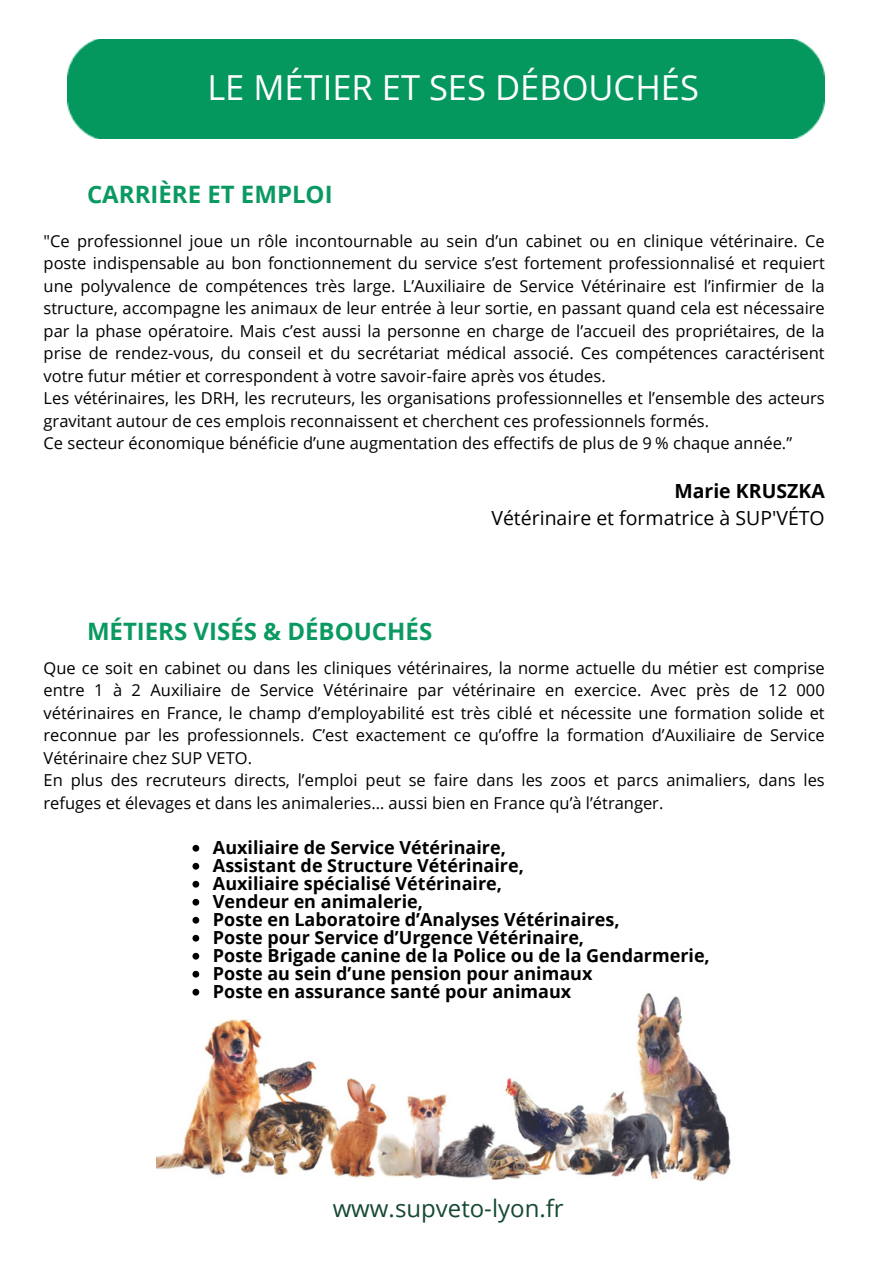
<style>
.page{position:relative;width:893px;height:1264px;background:#fff}
.page>*{position:absolute;margin:0;border:0;box-sizing:border-box;transform-origin:0 0}
.t1{font:34.5px "Open Sans";color:#fff}
.t2{font:700 24px "Open Sans";color:#0a9a61}
.t3{font:24px "Open Sans";color:#164932}
.t4{font:19.5px "Open Sans";color:#000}
.t5{font:700 19.5px "Open Sans";color:#000}
.t6{font:700 18px "Open Sans";color:#000}
.t7{font:16.5px/22.5px "Open Sans";color:#000;text-align:justify}
</style>
<div class="page">
<div style="left:68px;top:40px;width:756px;height:98px;background:#04975e"></div>
<img style="left:156px;top:991px;width:575px;height:190px">
<svg style="left:192px;top:844px;width:7px;height:7px"></svg>
<svg style="left:192px;top:862px;width:7px;height:7px"></svg>
<svg style="left:192px;top:880px;width:7px;height:7px"></svg>
<svg style="left:192px;top:898px;width:7px;height:7px"></svg>
<svg style="left:192px;top:916px;width:7px;height:7px"></svg>
<svg style="left:192px;top:934px;width:7px;height:7px"></svg>
<svg style="left:192px;top:952px;width:7px;height:7px"></svg>
<svg style="left:192px;top:970px;width:7px;height:7px"></svg>
<svg style="left:192px;top:988px;width:7px;height:7px"></svg>
<p class="t1" style="left:207px;top:63px;width:493px">LE MÉTIER ET SES DÉBOUCHÉS</p>
<p class="t2" style="left:87px;top:177px;width:247px">CARRIÈRE ET EMPLOI</p>
<p class="t7" style="left:44px;top:229px;width:782px">"Ce professionnel joue un rôle incontournable au sein d’un cabinet ou en clinique vétérinaire. Ce poste indispensable au bon fonctionnement du service s’est fortement professionnalisé et requiert une polyvalence de compétences très large. L’Auxiliaire de Service Vétérinaire est l’infirmier de la structure, accompagne les animaux de leur entrée à leur sortie, en passant quand cela est nécessaire par la phase opératoire. Mais c’est aussi la personne en charge de l’accueil des propriétaires, de la prise de rendez-vous, du conseil et du secrétariat médical associé. Ces compétences caractérisent votre futur métier et correspondent à votre savoir-faire après vos études.</p>
<p class="t7" style="left:44px;top:386px;width:782px">Les vétérinaires, les DRH, les recruteurs, les organisations professionnelles et l’ensemble des acteurs gravitant autour de ces emplois reconnaissent et cherchent ces professionnels formés.</p>
<p class="t7" style="left:44px;top:431px;width:750px">Ce secteur économique bénéficie d’une augmentation des effectifs de plus de 9 % chaque année.”</p>
<p class="t5" style="left:674px;top:477px;width:152px">Marie KRUSZKA</p>
<p class="t4" style="left:491px;top:504px;width:335px">Vétérinaire et formatrice à SUP'VÉTO</p>
<p class="t2" style="left:87px;top:614px;width:347px">MÉTIERS VISÉS &amp; DÉBOUCHÉS</p>
<p class="t7" style="left:44px;top:656px;width:782px">Que ce soit en cabinet ou dans les cliniques vétérinaires, la norme actuelle du métier est comprise entre 1 à 2 Auxiliaire de Service Vétérinaire par vétérinaire en exercice. Avec près de 12 000 vétérinaires en France, le champ d’employabilité est très ciblé et nécessite une formation solide et reconnue par les professionnels. C’est exactement ce qu’offre la formation d’Auxiliaire de Service Vétérinaire chez SUP VETO.</p>
<p class="t7" style="left:44px;top:768px;width:782px">En plus des recruteurs directs, l’emploi peut se faire dans les zoos et parcs animaliers, dans les refuges et élevages et dans les animaleries… aussi bien en France qu’à l’étranger.</p>
<p class="t6" style="left:213px;top:834px;width:294px">Auxiliaire de Service Vétérinaire,</p>
<p class="t6" style="left:213px;top:852px;width:312px">Assistant de Structure Vétérinaire,</p>
<p class="t6" style="left:213px;top:870px;width:291px">Auxiliaire spécialisé Vétérinaire,</p>
<p class="t6" style="left:213px;top:888px;width:212px">Vendeur en animalerie,</p>
<p class="t6" style="left:213px;top:906px;width:408px">Poste en Laboratoire d’Analyses Vétérinaires,</p>
<p class="t6" style="left:213px;top:924px;width:373px">Poste pour Service d’Urgence Vétérinaire,</p>
<p class="t6" style="left:213px;top:942px;width:498px">Poste Brigade canine de la Police ou de la Gendarmerie,</p>
<p class="t6" style="left:213px;top:960px;width:381px">Poste au sein d’une pension pour animaux</p>
<p class="t6" style="left:213px;top:978px;width:360px">Poste en assurance santé pour animaux</p>
<p class="t3" style="left:332px;top:1191px;width:232px">www.supveto-lyon.fr</p>
</div>
